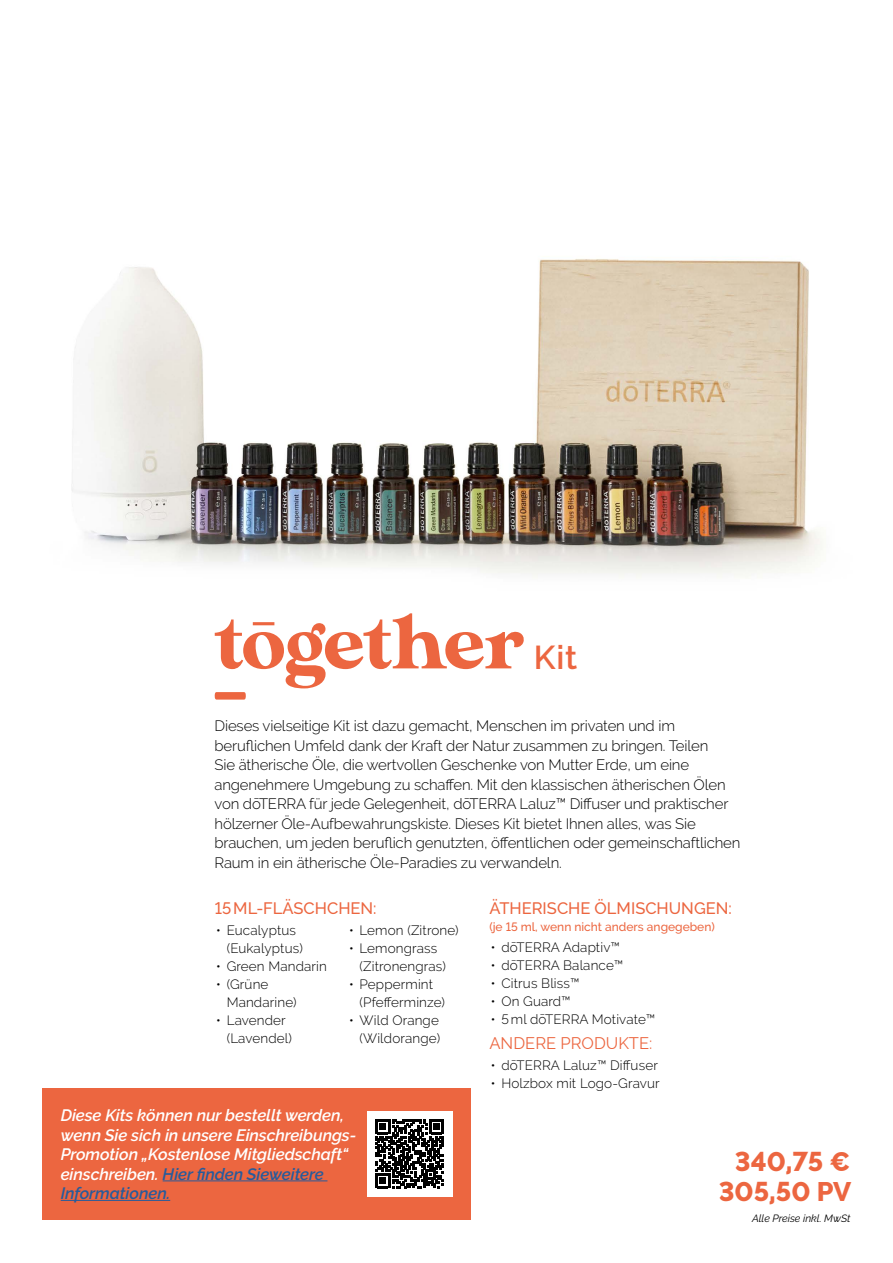
<style>
.page{position:relative;width:893px;height:1263px;background:#fff}
.page>*{position:absolute;margin:0;border:0;box-sizing:border-box;transform-origin:0 0}
.t1{font:600 33px "Raleway";color:#ec6640}
.t2{font:800 27px/30px "Raleway";color:#ec6640;text-align:center}
.t3{font:italic 600 16.5px/19.5px "Raleway";letter-spacing:-.005em;color:#fff}
.t4{font:500 16.5px "Raleway";color:#ec6640}
.t5{font:16.5px "Raleway";color:#ec6640}
.t6{font:300 15px/19.5px "Raleway";letter-spacing:-.01em;color:#000}
.t7{font:300 13.5px/18px "Raleway";letter-spacing:.01em;color:#000}
.t8{font:500 12px "Raleway";color:#ec6640}
.t9{font:italic 10.5px "Raleway";color:#000}
.s1{color:#275b9b}
</style>
<div class="page">
<img style="left:71px;top:259px;width:752px;height:318px">
<svg style="left:215px;top:613px;width:309px;height:87px"></svg>
<div style="left:43px;top:1089px;width:428px;height:131px;background:#ec6640"></div>
<hr style="left:163px;top:1180px;width:164px;height:1px;background:#275b9b">
<hr style="left:61px;top:1200px;width:109px;height:1px;background:#275b9b">
<div style="left:367px;top:1111px;width:85px;height:85px;background:#fff"></div>
<svg style="left:375px;top:1119px;width:69px;height:69px"></svg>
<h1 class="t1" style="left:534px;top:638px;width:45px">Kit</h1>
<p class="t6" style="left:215px;top:716px;width:527px">Dieses vielseitige Kit ist dazu gemacht, Menschen im privaten und im beruflichen Umfeld dank der Kraft der Natur zusammen zu bringen. Teilen<br>Sie ätherische Öle, die wertvollen Geschenke von Mutter Erde, um eine angenehmere Umgebung zu schaffen. Mit den klassischen ätherischen Ölen von dōTERRA für jede Gelegenheit, dōTERRA Laluz™ Diffuser und praktischer hölzerner Öle-Aufbewahrungskiste. Dieses Kit bietet Ihnen alles, was Sie brauchen, um jeden beruflich genutzten, öffentlichen oder gemeinschaftlichen Raum in ein ätherische Öle-Paradies zu verwandeln.</p>
<p class="t4" style="left:215px;top:899px;width:163px">15ML-FLÄSCHCHEN:</p>
<p class="t7" style="left:227px;top:921px;width:78px;text-indent:-11px">• Eucalyptus (Eukalyptus)</p>
<p class="t7" style="left:216px;top:957px;width:112px">• Green Mandarin</p>
<p class="t7" style="left:227px;top:975px;width:71px;text-indent:-11px">• (Grüne<br>Mandarine)</p>
<p class="t7" style="left:227px;top:1011px;width:67px;text-indent:-11px">• Lavender (Lavendel)</p>
<p class="t4" style="left:489px;top:899px;width:244px">ÄTHERISCHE ÖLMISCHUNGEN:</p>
<p class="t8" style="left:489px;top:919px;width:227px">(je 15 ml, wenn nicht anders angegeben)</p>
<p class="t7" style="left:491px;top:938px;width:131px">• dōTERRA Adaptiv™</p>
<p class="t7" style="left:491px;top:956px;width:134px">• dōTERRA Balance™</p>
<p class="t7" style="left:491px;top:974px;width:90px">• Citrus Bliss™</p>
<p class="t7" style="left:491px;top:992px;width:81px">• On Guard™</p>
<p class="t7" style="left:491px;top:1010px;width:166px">• 5ml dōTERRA Motivate™</p>
<p class="t5" style="left:489px;top:1034px;width:165px">ANDERE PRODUKTE:</p>
<p class="t7" style="left:491px;top:1056px;width:169px">• dōTERRA Laluz™ Diffuser</p>
<p class="t7" style="left:491px;top:1074px;width:170px">• Holzbox mit Logo-Gravur</p>
<p class="t7" style="left:349px;top:921px;width:111px">• Lemon (Zitrone)</p>
<p class="t7" style="left:360px;top:939px;width:88px;text-indent:-11px">• Lemongrass (Zitronengras)</p>
<p class="t7" style="left:360px;top:975px;width:87px;text-indent:-11px">• Peppermint (Pfefferminze)</p>
<p class="t7" style="left:349px;top:1011px;width:93px;text-align:right">• Wild Orange (Wildorange)</p>
<p class="t3" style="left:61px;top:1105px;width:297px">Diese Kits können nur bestellt werden, wenn Sie sich in unsere Einschreibungs-Promotion „Kostenlose Mitgliedschaft“ einschreiben. <span class="s1">Hier finden Sieweitere Informationen.</span></p>
<h2 class="t2" style="left:719px;top:1147px;width:134px">340,75 €<br>305,50 PV</h2>
<p class="t9" style="left:752px;top:1212px;width:100px">Alle Preise inkl. MwSt</p>
</div>
